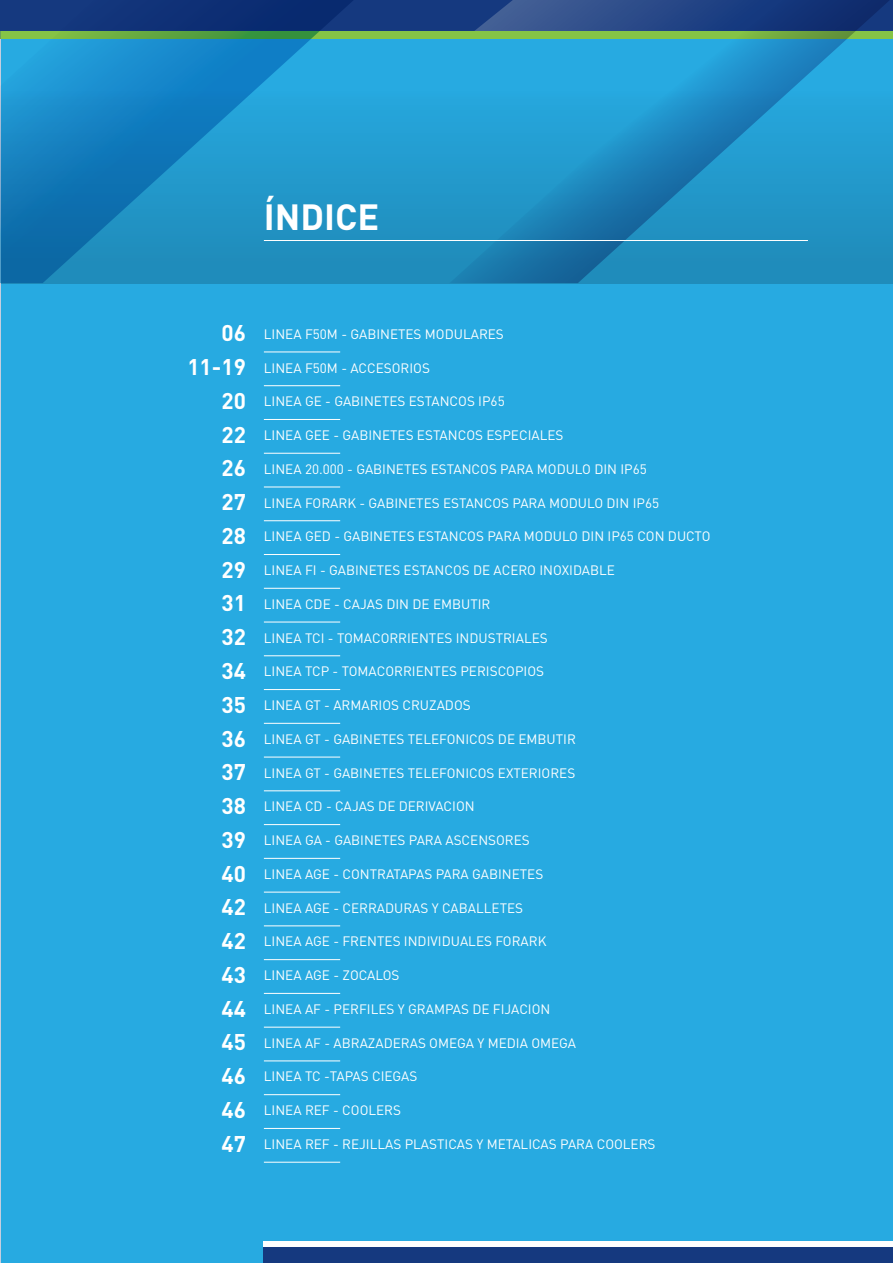
<style>
.page{position:relative;width:893px;height:1263px;background:#fff}
.page>*{position:absolute;margin:0;border:0;box-sizing:border-box;transform-origin:0 0}
.t1{font:700 36px "DIN Pro";color:#fff}
.t2{font:700 22.5px/33.8px "DIN Pro";color:#fff;text-align:right}
.t3{font:13.5px "DIN Pro";color:#fff}
</style>
<div class="page">
<div style="left:1px;top:0;width:892px;height:1263px;background:#27aae1"></div>
<svg style="left:376px;top:38px;width:74px;height:245px"></svg>
<div style="left:264px;top:1244px;width:629px;height:19px;background:#15397f"></div>
<div style="left:264px;top:1241px;width:629px;height:5px;background:#fff"></div>
<div style="left:0;top:0;width:893px;height:31px;background:#15397f"></div>
<svg style="left:0;top:1241px;width:1px;height:22px"></svg>
<div style="left:0;top:31px;width:893px;height:7px;background:#85c446"></div>
<svg style="left:450px;top:0;width:443px;height:283px"></svg>
<svg style="left:0;top:0;width:376px;height:283px"></svg>
<hr style="left:264px;top:240px;width:544px;height:1px;background:#fff">
<hr style="left:264px;top:352px;width:76px;height:1px;background:#fff">
<hr style="left:264px;top:385px;width:76px;height:1px;background:#fff">
<hr style="left:264px;top:419px;width:76px;height:1px;background:#fff">
<hr style="left:264px;top:453px;width:76px;height:1px;background:#fff">
<hr style="left:264px;top:487px;width:76px;height:1px;background:#fff">
<hr style="left:264px;top:520px;width:76px;height:1px;background:#fff">
<hr style="left:264px;top:554px;width:76px;height:1px;background:#fff">
<hr style="left:264px;top:588px;width:76px;height:1px;background:#fff">
<hr style="left:264px;top:622px;width:76px;height:1px;background:#fff">
<hr style="left:264px;top:655px;width:76px;height:1px;background:#fff">
<hr style="left:264px;top:689px;width:76px;height:1px;background:#fff">
<hr style="left:264px;top:723px;width:76px;height:1px;background:#fff">
<hr style="left:264px;top:757px;width:76px;height:1px;background:#fff">
<hr style="left:264px;top:790px;width:76px;height:1px;background:#fff">
<hr style="left:264px;top:824px;width:76px;height:1px;background:#fff">
<hr style="left:264px;top:858px;width:76px;height:1px;background:#fff">
<hr style="left:264px;top:892px;width:76px;height:1px;background:#fff">
<hr style="left:264px;top:925px;width:76px;height:1px;background:#fff">
<hr style="left:264px;top:959px;width:76px;height:1px;background:#fff">
<hr style="left:264px;top:993px;width:76px;height:1px;background:#fff">
<hr style="left:264px;top:1027px;width:76px;height:1px;background:#fff">
<hr style="left:264px;top:1060px;width:76px;height:1px;background:#fff">
<hr style="left:264px;top:1094px;width:76px;height:1px;background:#fff">
<hr style="left:264px;top:1128px;width:76px;height:1px;background:#fff">
<hr style="left:264px;top:1162px;width:76px;height:1px;background:#fff">
<h1 class="t1" style="left:264px;top:192px;width:117px">ÍNDICE</h1>
<h2 class="t2" style="left:187px;top:315px;width:60px">06<br>11-19<br>20<br>22<br>26<br>27<br>28<br>29<br>31<br>32<br>34<br>35<br>36<br>37<br>38<br>39<br>40<br>42<br>42<br>43<br>44<br>45<br>46<br>46<br>47</h2>
<p class="t3" style="left:264px;top:325px;width:242px">LINEA F50M - GABINETES MODULARES</p>
<p class="t3" style="left:264px;top:358px;width:168px">LINEA F50M - ACCESORIOS</p>
<p class="t3" style="left:264px;top:392px;width:242px">LINEA GE - GABINETES ESTANCOS IP65</p>
<p class="t3" style="left:264px;top:426px;width:301px">LINEA GEE - GABINETES ESTANCOS ESPECIALES</p>
<p class="t3" style="left:264px;top:460px;width:384px">LINEA 20.000 - GABINETES ESTANCOS PARA MODULO DIN IP65</p>
<p class="t3" style="left:264px;top:493px;width:397px">LINEA FORARK - GABINETES ESTANCOS PARA MODULO DIN IP65</p>
<p class="t3" style="left:264px;top:527px;width:448px">LINEA GED - GABINETES ESTANCOS PARA MODULO DIN IP65 CON DUCTO</p>
<p class="t3" style="left:264px;top:561px;width:353px">LINEA FI - GABINETES ESTANCOS DE ACERO INOXIDABLE</p>
<p class="t3" style="left:264px;top:595px;width:228px">LINEA CDE - CAJAS DIN DE EMBUTIR</p>
<p class="t3" style="left:264px;top:628px;width:285px">LINEA TCI - TOMACORRIENTES INDUSTRIALES</p>
<p class="t3" style="left:264px;top:662px;width:282px">LINEA TCP - TOMACORRIENTES PERISCOPIOS</p>
<p class="t3" style="left:264px;top:696px;width:208px">LINEA GT - ARMARIOS CRUZADOS</p>
<p class="t3" style="left:264px;top:730px;width:313px">LINEA GT - GABINETES TELEFONICOS DE EMBUTIR</p>
<p class="t3" style="left:264px;top:763px;width:313px">LINEA GT - GABINETES TELEFONICOS EXTERIORES</p>
<p class="t3" style="left:264px;top:797px;width:212px">LINEA CD - CAJAS DE DERIVACION</p>
<p class="t3" style="left:264px;top:831px;width:267px">LINEA GA - GABINETES PARA ASCENSORES</p>
<p class="t3" style="left:264px;top:865px;width:281px">LINEA AGE - CONTRATAPAS PARA GABINETES</p>
<p class="t3" style="left:264px;top:898px;width:261px">LINEA AGE - CERRADURAS Y CABALLETES</p>
<p class="t3" style="left:264px;top:932px;width:284px">LINEA AGE - FRENTES INDIVIDUALES FORARK</p>
<p class="t3" style="left:264px;top:966px;width:137px">LINEA AGE - ZOCALOS</p>
<p class="t3" style="left:264px;top:1000px;width:288px">LINEA AF - PERFILES Y GRAMPAS DE FIJACION</p>
<p class="t3" style="left:264px;top:1033px;width:314px">LINEA AF - ABRAZADERAS OMEGA Y MEDIA OMEGA</p>
<p class="t3" style="left:264px;top:1067px;width:155px">LINEA TC -TAPAS CIEGAS</p>
<p class="t3" style="left:264px;top:1101px;width:139px">LINEA REF - COOLERS</p>
<p class="t3" style="left:264px;top:1135px;width:393px">LINEA REF - REJILLAS PLASTICAS Y METALICAS PARA COOLERS</p>
</div>
